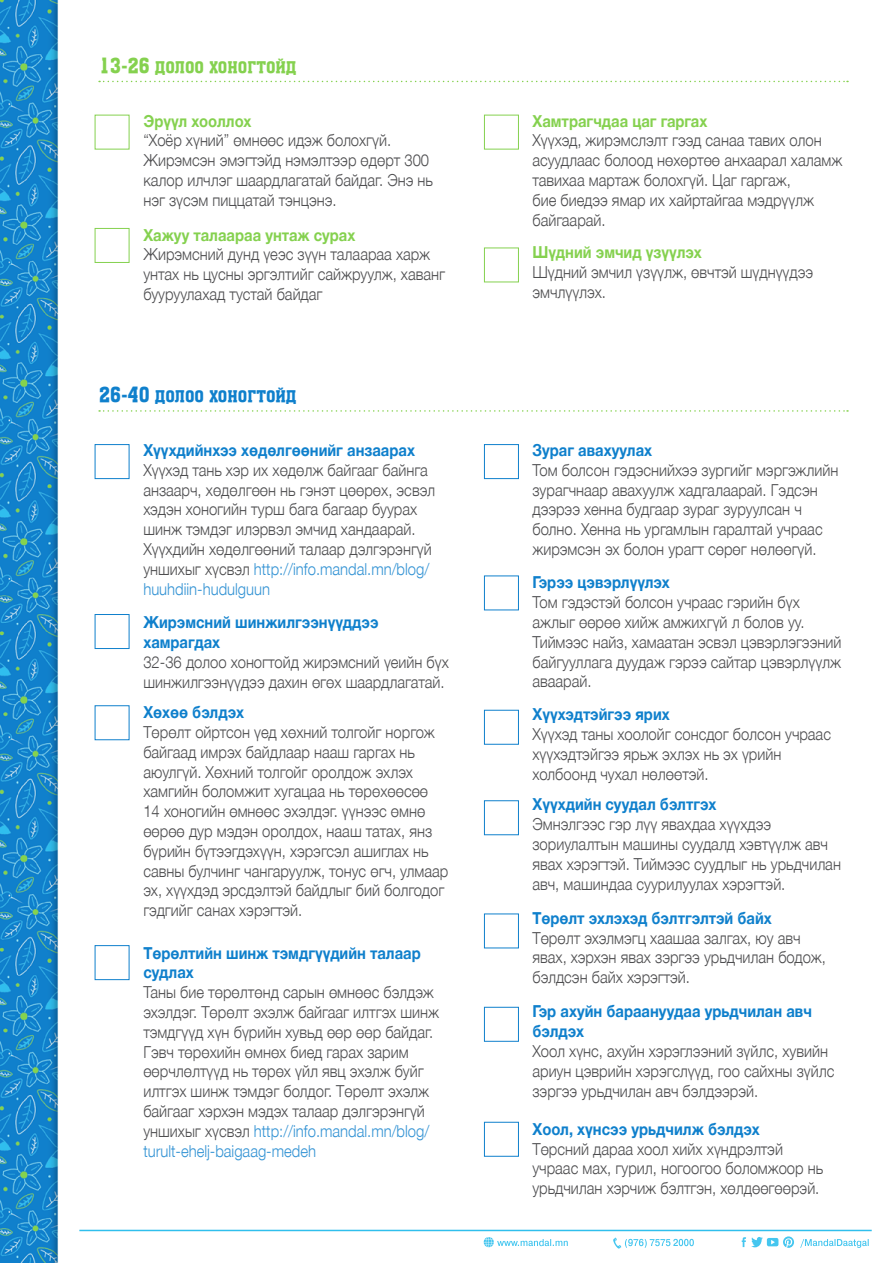
<style>
.page{position:relative;width:893px;height:1263px;background:#fff}
.page>*{position:absolute;margin:0;border:0;box-sizing:border-box;transform-origin:0 0}
.t1{font:500 21px "GEEKS Monumento";color:#85d14f}
.t2{font:500 21px "GEEKS Monumento";color:#0f80cc}
.t3{font:300 16.5px/19.8px "GEEKS Helvetica Neue";color:#4d4d4f;scale:.9 1}
.t4{font:700 16.5px/19.8px "GEEKS Helvetica Neue";color:#0f80cc;scale:.9 1}
.t5{font:700 16.5px "GEEKS Helvetica Neue";color:#85d14f;scale:.9 1}
.s1{color:#3393d4}
</style>
<div class="page">
<img style="left:0;top:0;width:872px;height:1263px">
<hr style="left:79px;top:1230px;width:793px;height:1px;background:#30bfed">
<svg style="left:484px;top:1237px;width:84px;height:10px"></svg>
<svg style="left:613px;top:1237px;width:81px;height:11px"></svg>
<svg style="left:742px;top:1236px;width:52px;height:12px"></svg>
<svg style="left:800px;top:1239px;width:69px;height:9px"></svg>
<svg style="left:99px;top:81px;width:749px;height:1px"></svg>
<div style="left:95px;top:115px;width:34px;height:34px;background:#fff"></div>
<div style="left:95px;top:228px;width:34px;height:35px;background:#fff;border:1px solid #85d14f"></div>
<div style="left:484px;top:115px;width:35px;height:34px;background:#fff;border:1px solid #85d14f"></div>
<div style="left:484px;top:248px;width:35px;height:34px;background:#fff;border:1px solid #85d14f"></div>
<svg style="left:99px;top:410px;width:749px;height:2px"></svg>
<div style="left:95px;top:444px;width:34px;height:35px;background:#fff;border:1px solid #0f80cc"></div>
<div style="left:95px;top:614px;width:34px;height:35px;background:#fff;border:1px solid #0f80cc"></div>
<div style="left:95px;top:705px;width:34px;height:35px;background:#fff"></div>
<div style="left:484px;top:1122px;width:35px;height:35px;background:#fff;border:1px solid #0f80cc"></div>
<div style="left:95px;top:945px;width:34px;height:35px;background:#fff;border:1px solid #0f80cc"></div>
<div style="left:484px;top:444px;width:35px;height:35px;background:#fff;border:1px solid #0f80cc"></div>
<div style="left:484px;top:575px;width:35px;height:35px;background:#fff;border:1px solid #0f80cc"></div>
<div style="left:484px;top:710px;width:35px;height:35px;background:#fff;border:1px solid #0f80cc"></div>
<div style="left:484px;top:800px;width:35px;height:35px;background:#fff;border:1px solid #0f80cc"></div>
<div style="left:484px;top:913px;width:35px;height:35px;background:#fff;border:1px solid #0f80cc"></div>
<div style="left:484px;top:1007px;width:35px;height:35px;background:#fff;border:1px solid #0f80cc"></div>
<p class="t1" style="left:99px;top:53px;width:199px">13-26 долоо хоногтойд</p>
<p class="t5" style="left:143px;top:112px;width:122px">Эрүүл хооллох</p>
<p class="t3" style="left:143px;top:131px;width:323px">“Хоёр хүний” өмнөөс идэж болохгүй.<br>Жирэмсэн эмэгтэйд нэмэлтээр өдөрт 300 калор илчлэг шаардлагатай байдаг. Энэ нь нэг зүсэм пиццатай тэнцэнэ.</p>
<p class="t5" style="left:143px;top:226px;width:237px">Хажуу талаараа унтаж сурах</p>
<p class="t3" style="left:143px;top:245px;width:337px">Жирэмсний дунд үеэс зүүн талаараа харж унтах нь цусны эргэлтийг сайжруулж, хаванг бууруулахад тустай байдаг</p>
<p class="t2" style="left:99px;top:383px;width:199px">26-40 долоо хоногтойд</p>
<p class="t4" style="left:143px;top:440px;width:303px">Хүүхдийнхээ хөдөлгөөнийг анзаарах</p>
<p class="t3" style="left:143px;top:460px;width:326px">Хүүхэд тань хэр их хөдөлж байгааг байнга анзаарч, хөдөлгөөн нь гэнэт цөөрөх, эсвэл хэдэн хоногийн турш бага багаар буурах шинж тэмдэг илэрвэл эмчид хандаарай.<br>Хүүхдийн хөдөлгөөний талаар дэлгэрэнгүй уншихыг хүсвэл <span class="s1">http://info.mandal.mn/blog/ huuhdiin-hudulguun</span></p>
<p class="t4" style="left:143px;top:612px;width:263px">Жирэмсний шинжилгээнүүддээ хамрагдах</p>
<p class="t3" style="left:143px;top:652px;width:341px">32-36 долоо хоногтойд жирэмсний үеийн бүх шинжилгээнүүдээ дахин өгөх шаардлагатай.</p>
<p class="t4" style="left:143px;top:703px;width:113px">Хөхөө бэлдэх</p>
<p class="t3" style="left:143px;top:722px;width:340px">Төрөлт ойртсон үед хөхний толгойг норгож байгаад имрэх байдлаар нааш гаргах нь аюулгүй. Хөхний толгойг оролдож эхлэх хамгийн боломжит хугацаа нь төрөхөөсөө 14 хоногийн өмнөөс эхэлдэг. үүнээс өмнө өөрөө дур мэдэн оролдох, нааш татах, янз бүрийн бүтээгдэхүүн, хэрэгсэл ашиглах нь савны булчинг чангаруулж, тонус өгч, улмаар эх, хүүхдэд эрсдэлтэй байдлыг бий болгодог гэдгийг санах хэрэгтэй.</p>
<p class="t4" style="left:143px;top:943px;width:310px">Төрөлтийн шинж тэмдгүүдийн талаар судлах</p>
<p class="t3" style="left:143px;top:983px;width:330px">Таны бие төрөлтөнд сарын өмнөөс бэлдэж эхэлдэг. Төрөлт эхэлж байгааг илтгэх шинж тэмдгүүд хүн бүрийн хувьд өөр өөр байдаг.<br>Гэвч төрөхийн өмнөх биед гарах зарим өөрчлөлтүүд нь төрөх үйл явц эхэлж буйг илтгэх шинж тэмдэг болдог. Төрөлт эхэлж байгааг хэрхэн мэдэх талаар дэлгэрэнгүй уншихыг хүсвэл <span class="s1">http://info.mandal.mn/blog/ turult-ehelj-baigaag-medeh</span></p>
<p class="t5" style="left:532px;top:112px;width:196px">Хамтрагчдаа цаг гаргах</p>
<p class="t3" style="left:532px;top:131px;width:346px">Хүүхэд, жирэмслэлт гээд санаа тавих олон асуудлаас болоод нөхөртөө анхаарал халамж тавихаа мартаж болохгүй. Цаг гаргаж,<br>бие биедээ ямар их хайртайгаа мэдрүүлж байгаарай.</p>
<p class="t5" style="left:532px;top:244px;width:190px">Шүдний эмчид үзүүлэх</p>
<p class="t3" style="left:532px;top:263px;width:313px">Шүдний эмчил үзүүлж, өвчтэй шүднүүдээ эмчлүүлэх.</p>
<p class="t4" style="left:532px;top:440px;width:135px">Зураг авахуулах</p>
<p class="t3" style="left:532px;top:460px;width:342px">Том болсон гэдэснийхээ зургийг мэргэжлийн зурагчнаар авахуулж хадгалаарай. Гэдсэн дээрээ хенна будгаар зураг зуруулсан ч болно. Хенна нь ургамлын гаралтай учраас жирэмсэн эх болон урагт сөрөг нөлөөгүй.</p>
<p class="t4" style="left:532px;top:573px;width:154px">Гэрээ цэвэрлүүлэх</p>
<p class="t3" style="left:532px;top:592px;width:345px">Том гэдэстэй болсон учраас гэрийн бүх ажлыг өөрөө хийж амжихгүй л болов уу.<br>Тиймээс найз, хамаатан эсвэл цэвэрлэгээний байгууллага дуудаж гэрээ сайтар цэвэрлүүлж аваарай.</p>
<p class="t4" style="left:532px;top:705px;width:154px">Хүүхэдтэйгээ ярих</p>
<p class="t3" style="left:532px;top:724px;width:333px">Хүүхэд таны хоолойг сонсдог болсон учраас хүүхэдтэйгээ ярьж эхлэх нь эх үрийн холбоонд чухал нөлөөтэй.</p>
<p class="t4" style="left:532px;top:795px;width:206px">Хүүхдийн суудал бэлтгэх</p>
<p class="t3" style="left:532px;top:814px;width:344px">Эмнэлгээс гэр лүү явахдаа хүүхдээ зориулалтын машины суудалд хэвтүүлж авч явах хэрэгтэй. Тиймээс суудлыг нь урьдчилан авч, машиндаа суурилуулах хэрэгтэй.</p>
<p class="t4" style="left:532px;top:908px;width:268px">Төрөлт эхлэхэд бэлтгэлтэй байх</p>
<p class="t3" style="left:532px;top:928px;width:328px">Төрөлт эхэлмэгц хаашаа залгах, юу авч явах, хэрхэн явах зэргээ урьдчилан бодож, бэлдсэн байх хэрэгтэй.</p>
<p class="t4" style="left:532px;top:1002px;width:312px">Гэр ахуйн бараануудаа урьдчилан авч бэлдэх</p>
<p class="t3" style="left:532px;top:1041px;width:337px">Хоол хүнс, ахуйн хэрэглээний зүйлс, хувийн ариун цэврийн хэрэгслүүд, гоо сайхны зүйлс зэргээ урьдчилан авч бэлдээрэй.</p>
<p class="t4" style="left:532px;top:1119px;width:254px">Хоол, хүнсээ урьдчилж бэлдэх</p>
<p class="t3" style="left:532px;top:1139px;width:325px">Төрсний дараа хоол хийх хүндрэлтэй учраас мах, гурил, ногоогоо боломжоор нь урьдчилан хэрчиж бэлтгэн, хөлдөөгөөрэй.</p>
</div>
